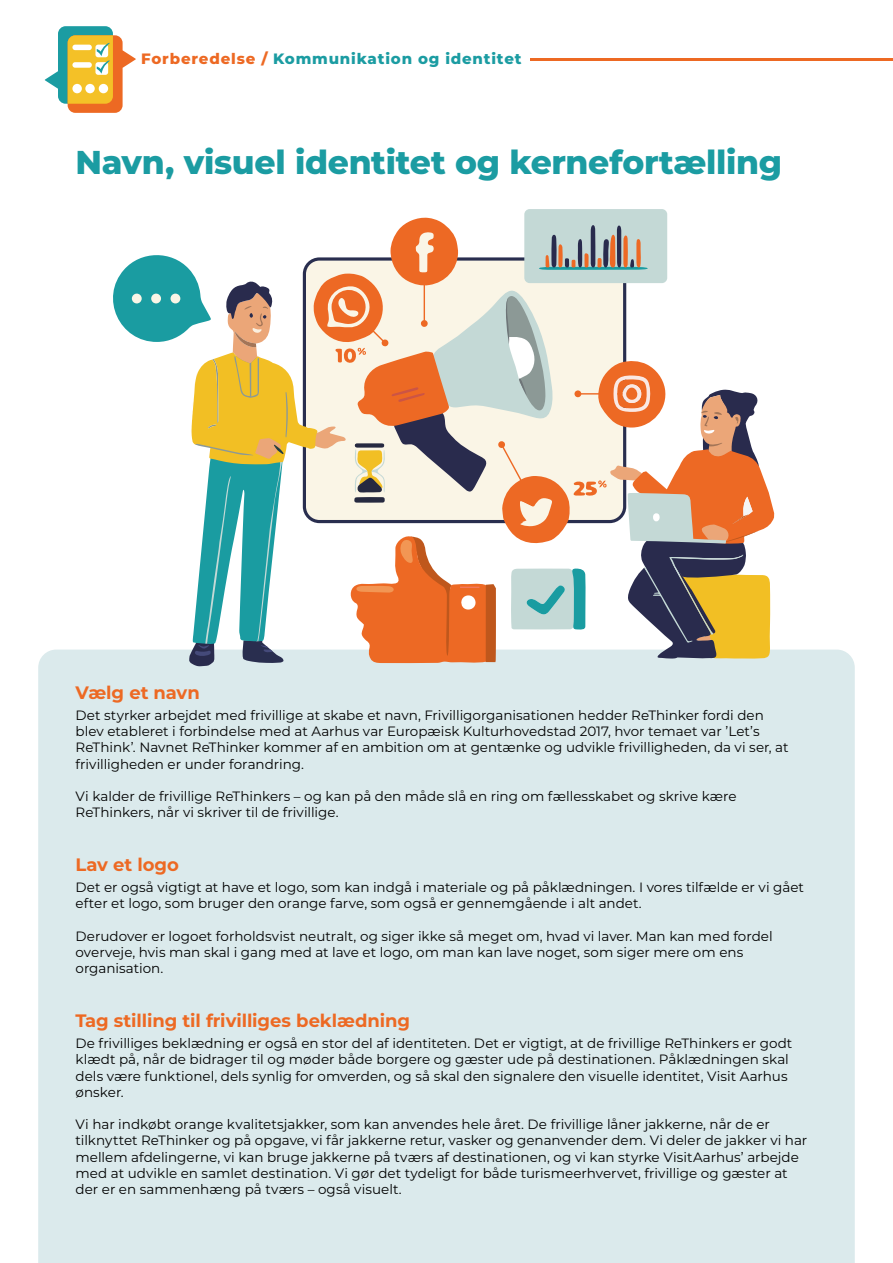
<style>
.page{position:relative;width:893px;height:1263px;background:#fff}
.page>*{position:absolute;margin:0;border:0;box-sizing:border-box;transform-origin:0 0}
.t1{font:800 33px "Visit Denmark";letter-spacing:-.01em;color:#1b9ca2}
.t2{font:700 18px "Visit Denmark";letter-spacing:-.005em;color:#ed6923}
.t3{font:800 15px "Visit Denmark";letter-spacing:.055em;color:#1b9ca2}
.t4{font:13.5px/16.2px "Visit Denmark";color:#000}
.s1{color:#ed6923}
</style>
<div class="page">
<div style="left:38px;top:650px;width:817px;height:613px;background:#dbeaec"></div>
<svg style="left:45px;top:26px;width:91px;height:87px"></svg>
<div style="left:72px;top:62px;width:20px;height:6px;background:#fff;border-radius:3px"></div>
<div style="left:72px;top:45px;width:20px;height:5px;background:#fff;border-radius:3px"></div>
<hr style="left:531px;top:58px;width:362px;height:2px;background:#ed6923">
<div style="left:524px;top:209px;width:143px;height:74px;background:#c4d9d6;border-radius:5px"></div>
<svg style="left:99px;top:211px;width:679px;height:455px"></svg>
<p class="t3" style="left:141px;top:48px;width:382px"><span class="s1">Forberedelse /</span> Kommunikation og identitet</p>
<h1 class="t1" style="left:76px;top:139px;width:708px">Navn, visuel identitet og kernefortælling</h1>
<h2 class="t2" style="left:76px;top:680px;width:126px">Vælg et navn</h2>
<p class="t4" style="left:76px;top:707px;width:714px">Det styrker arbejdet med frivillige at skabe et navn, Frivilligorganisationen hedder ReThinker fordi den blev etableret i forbindelse med at Aarhus var Europæisk Kulturhovedstad 2017, hvor temaet var ’Let’s ReThink’. Navnet ReThinker kommer af en ambition om at gentænke og udvikle frivilligheden, da vi ser, at frivilligheden er under forandring.</p>
<p class="t4" style="left:76px;top:788px;width:663px">Vi kalder de frivillige ReThinkers – og kan på den måde slå en ring om fællesskabet og skrive kære<br>ReThinkers, når vi skriver til de frivillige.</p>
<h2 class="t2" style="left:76px;top:852px;width:105px">Lav et logo</h2>
<p class="t4" style="left:76px;top:879px;width:730px">Det er også vigtigt at have et logo, som kan indgå i materiale og på påklædningen. I vores tilfælde er vi gået efter et logo, som bruger den orange farve, som også er gennemgående i alt andet.</p>
<p class="t4" style="left:76px;top:927px;width:699px">Derudover er logoet forholdsvist neutralt, og siger ikke så meget om, hvad vi laver. Man kan med fordel overveje, hvis man skal i gang med at lave et logo, om man kan lave noget, som siger mere om ens organisation.</p>
<h2 class="t2" style="left:76px;top:1008px;width:336px">Tag stilling til frivilliges beklædning</h2>
<p class="t4" style="left:76px;top:1035px;width:718px">De frivilliges beklædning er også en stor del af identiteten. Det er vigtigt, at de frivillige ReThinkers er godt klædt på, når de bidrager til og møder både borgere og gæster ude på destinationen. Påklædningen skal dels være funktionel, dels synlig for omverden, og så skal den signalere den visuelle identitet, Visit Aarhus ønsker.</p>
<p class="t4" style="left:76px;top:1116px;width:733px">Vi har indkøbt orange kvalitetsjakker, som kan anvendes hele året. De frivillige låner jakkerne, når de er tilknyttet ReThinker og på opgave, vi får jakkerne retur, vasker og genanvender dem. Vi deler de jakker vi har mellem afdelingerne, vi kan bruge jakkerne på tværs af destinationen, og vi kan styrke VisitAarhus’ arbejde med at udvikle en samlet destination. Vi gør det tydeligt for både turismeerhvervet, frivillige og gæster at der er en sammenhæng på tværs – også visuelt.</p>
</div>
